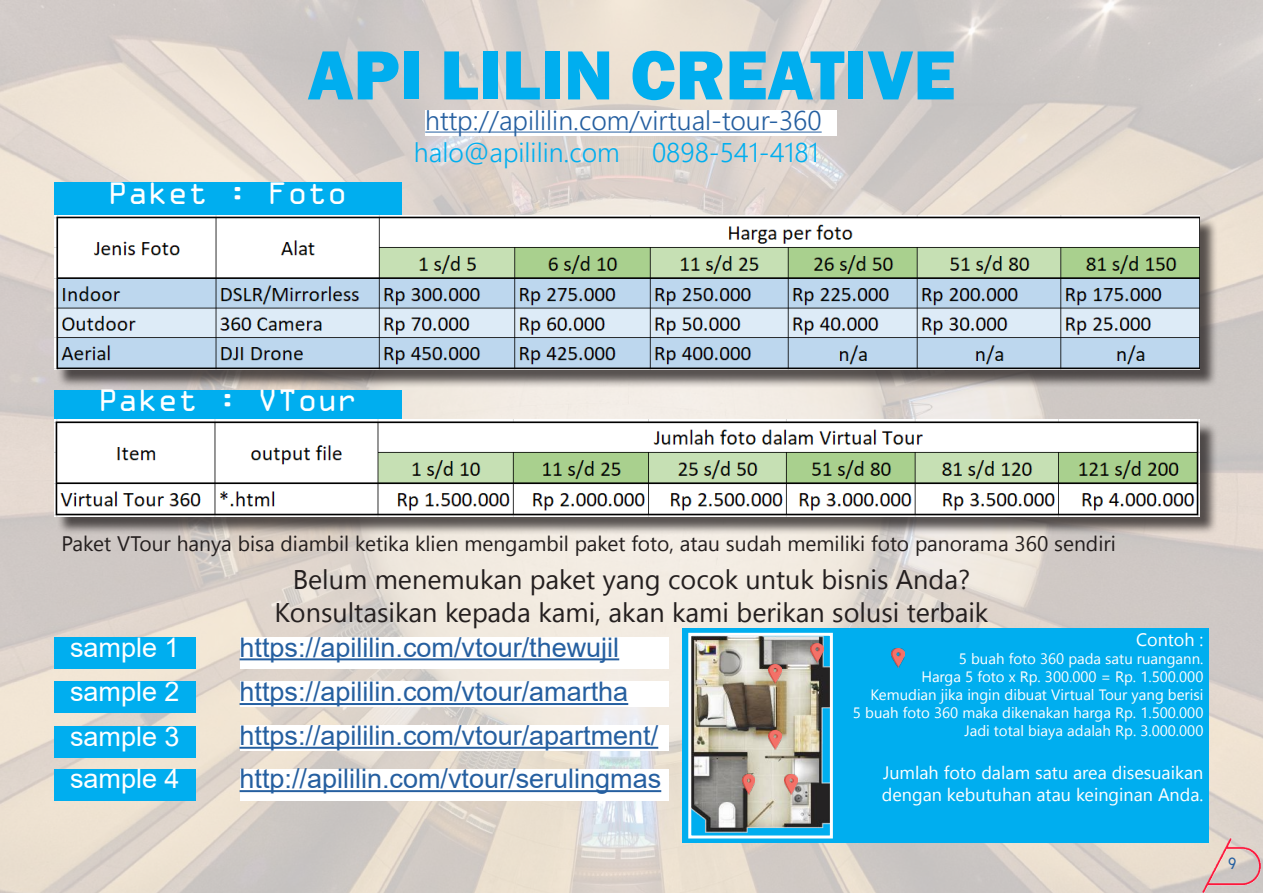
<style>
.page{position:relative;width:1263px;height:893px;background:#fff}
.page>*{position:absolute;margin:0;border:0;box-sizing:border-box;transform-origin:0 0}
.t1{font:800 72px "Franklin Gothic";color:#00aeef}
.t2{font:33px "OCRA Extended";color:#fff}
.t3{font:27px/44px "Arial";color:#255fa0}
.t4{font:300 27px "Nirmala UI";color:#255fa0}
.t5{font:300 27px "Nirmala UI";color:#00aeef}
.t6{font:27px "Segoe UI Emoji";color:#241f1f}
.t7{font:27px/43.5px "Arial";color:#fff;text-align:justify}
.t8{font:21px "Nirmala UI";color:#241f1f}
.t9{font:18px/21.6px "Nirmala UI";color:#fff}
.t10{font:700 16.5px "Adam";color:#255fa0}
.t11{font:15px/18px "Nirmala UI";color:#fff;text-align:right}
</style>
<div class="page">
<img style="left:0;top:0;width:1263px;height:893px">
<div style="left:682px;top:628px;width:527px;height:215px;background:#00aeef"></div>
<img style="left:1202px;top:839px;width:58px;height:54px">
<div style="left:425px;top:110px;width:412px;height:25px;background:#fff"></div>
<hr style="left:425px;top:132px;width:397px;height:1px;background:#255fa0">
<div style="left:54px;top:637px;width:142px;height:32px;background:#00aeef"></div>
<div style="left:240px;top:637px;width:428px;height:32px;background:#fff"></div>
<hr style="left:240px;top:658px;width:379px;height:2px;background:#255fa0">
<div style="left:240px;top:681px;width:428px;height:26px;background:#fff"></div>
<hr style="left:240px;top:703px;width:388px;height:2px;background:#255fa0">
<div style="left:240px;top:725px;width:428px;height:25px;background:#fff"></div>
<hr style="left:240px;top:747px;width:418px;height:2px;background:#255fa0">
<div style="left:240px;top:769px;width:428px;height:31px;background:#fff"></div>
<hr style="left:240px;top:790px;width:421px;height:2px;background:#255fa0">
<div style="left:54px;top:681px;width:142px;height:32px;background:#00aeef"></div>
<div style="left:54px;top:726px;width:142px;height:32px;background:#00aeef"></div>
<div style="left:54px;top:769px;width:142px;height:31px;background:#00aeef"></div>
<img style="left:692px;top:637px;width:137px;height:196px">
<div style="left:688px;top:633px;width:145px;height:205px;border:3px solid #fff"></div>
<img style="left:742px;top:775px;width:13px;height:19px">
<img style="left:784px;top:775px;width:13px;height:19px">
<img style="left:768px;top:664px;width:13px;height:20px">
<img style="left:811px;top:643px;width:13px;height:19px">
<img style="left:891px;top:648px;width:13px;height:20px">
<img style="left:768px;top:730px;width:13px;height:19px">
<div style="left:54px;top:390px;width:347px;height:36px;background:#00aeef"></div>
<div style="left:54px;top:182px;width:347px;height:41px;background:#00aeef"></div>
<div style="left:56px;top:218px;width:1162px;height:171px;background:#241f1f;opacity:.75"></div>
<img style="left:54px;top:216px;width:1145px;height:154px">
<div style="left:56px;top:421px;width:1162px;height:114px;background:#241f1f;opacity:.75"></div>
<img style="left:54px;top:419px;width:1145px;height:97px">
<svg style="left:377px;top:576px;width:34px;height:14px"></svg>
<svg style="left:429px;top:576px;width:34px;height:14px"></svg>
<svg style="left:482px;top:569px;width:23px;height:21px"></svg>
<svg style="left:669px;top:576px;width:10px;height:14px"></svg>
<svg style="left:698px;top:576px;width:10px;height:14px"></svg>
<svg style="left:727px;top:569px;width:11px;height:20px"></svg>
<svg style="left:803px;top:569px;width:11px;height:20px"></svg>
<svg style="left:823px;top:569px;width:19px;height:21px"></svg>
<svg style="left:872px;top:570px;width:3px;height:19px"></svg>
<svg style="left:896px;top:571px;width:17px;height:18px"></svg>
<svg style="left:930px;top:569px;width:39px;height:21px"></svg>
<svg style="left:277px;top:603px;width:13px;height:19px"></svg>
<svg style="left:365px;top:608px;width:10px;height:14px"></svg>
<svg style="left:390px;top:602px;width:30px;height:20px"></svg>
<div style="left:447px;top:602px;width:82px;height:26px;background:#f1eade"></div>
<svg style="left:540px;top:602px;width:59px;height:23px"></svg>
<svg style="left:610px;top:602px;width:37px;height:20px"></svg>
<svg style="left:674px;top:602px;width:53px;height:20px"></svg>
<svg style="left:739px;top:602px;width:69px;height:20px"></svg>
<svg style="left:895px;top:602px;width:2px;height:20px"></svg>
<svg style="left:917px;top:602px;width:71px;height:20px"></svg>
<svg style="left:295px;top:569px;width:70px;height:21px"></svg>
<div style="left:532px;top:569px;width:126px;height:27px;background:#f3ece3"></div>
<h1 class="t1" style="left:308px;top:29px;width:649px">API LILIN CREATIVE</h1>
<h3 class="t4" style="left:425px;top:98px;width:398px">http://apililin.com/virtual-tour-360</h3>
<h3 class="t5" style="left:414px;top:131px;width:406px">halo@apililin.com 0898-541-4181</h3>
<h2 class="t2" style="left:108px;top:175px;width:241px">Paket : Foto</h2>
<h2 class="t2" style="left:98px;top:383px;width:261px">Paket : VTour</h2>
<h3 class="t8" style="left:62px;top:526px;width:1056px">Paket VTour hanya bisa diambil ketika klien mengambil paket foto, atau sudah memiliki foto panorama 360 sendiri</h3>
<h3 class="t6" style="left:412px;top:563px;width:112px">■ ◆■</h3>
<h3 class="t6" style="left:681px;top:563px;width:121px">□ □ ◆■▼◆</h3>
<h3 class="t6" style="left:844px;top:563px;width:86px">▲■▲ ■</h3>
<h3 class="t6" style="left:290px;top:596px;width:149px">□■▲◆●▼ ▲ ■</h3>
<h3 class="t6" style="left:649px;top:596px;width:17px">■</h3>
<h3 class="t6" style="left:809px;top:596px;width:108px">■ ▲□●◆▲ ▼</h3>
<h3 class="t7" style="left:70px;top:625px;width:111px">sample 1</h3>
<h3 class="t3" style="left:240px;top:625px;width:423px">https://apililin.com/vtour/thewujil https://apililin.com/vtour/amartha https://apililin.com/vtour/apartment/ http://apililin.com/vtour/serulingmas</h3>
<h3 class="t7" style="left:70px;top:670px;width:111px">sample 2 sample 3 sample 4</h3>
<p class="t9" style="left:1136px;top:628px;width:69px">Contoh :</p>
<p class="t11" style="left:853px;top:649px;width:352px">5 buah foto 360 pada satu ruangann.<br>Harga 5 foto x Rp. 300.000 = Rp. 1.500.000<br>Kemudian jika ingin dibuat Virtual Tour yang berisi<br>5 buah foto 360 maka dikenakan harga Rp. 1.500.000<br>Jadi total biaya adalah Rp. 3.000.000</p>
<p class="t9" style="left:882px;top:761px;width:323px">Jumlah foto dalam satu area disesuaikan dengan kebutuhan atau keinginan Anda.</p>
<p class="t10" style="left:1228px;top:856px;width:10px">9</p>
</div>
